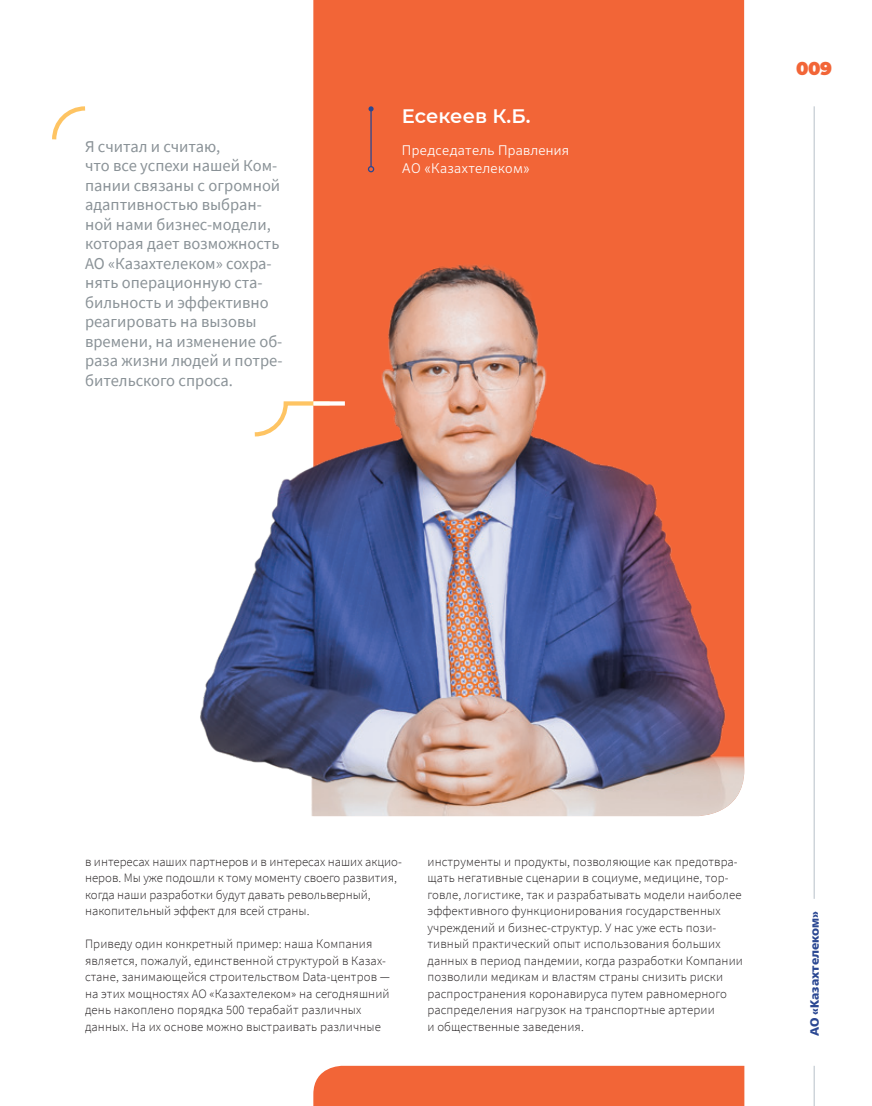
<style>
.page{position:relative;width:872px;height:1106px;background:#fff}
.page>*{position:absolute;margin:0;border:0;box-sizing:border-box;transform-origin:0 0}
.Заг__3{font:600 19.5px "Montserrat";letter-spacing:-.005em;color:#fff}
.t1{font:900 18px "Montserrat";color:#f26537}
.Цитата{font:16.5px/19.5px "Source Sans Pro";color:#8a9297}
.Текст_2{font:300 13.5px/18px "Sero Pro";letter-spacing:.02em;color:#fff}
.Наборный{font:300 12.75px/16.5px "Source Sans Pro";letter-spacing:.01em;color:#231f20}
.t2{font:900 12px "Neue Frutiger World";color:#2a4792}
</style>
<div class="page">
<div style="left:313px;top:0;width:431px;height:256px;background:#f26537"></div>
<img style="left:200px;top:256px;width:544px;height:560px">
<hr style="left:370px;top:109px;width:2px;height:58px;background:#2a4792">
<svg style="left:368px;top:166px;width:6px;height:6px"></svg>
<svg style="left:368px;top:106px;width:5px;height:5px"></svg>
<svg style="left:52px;top:106px;width:34px;height:34px"></svg>
<svg style="left:250px;top:399px;width:84px;height:39px"></svg>
<svg style="left:313px;top:401px;width:32px;height:4px"></svg>
<div style="left:313px;top:1065px;width:431px;height:41px;background:#f26537"></div>
<hr style="left:813px;top:106px;width:2px;height:792px;background:#c6ced4">
<hr style="left:813px;top:1065px;width:2px;height:41px;background:#c6ced4">
<p class="Цитата" style="left:85px;top:136px;width:199px">Я считал и считаю,<br>что все успехи нашей Ком&shy;пании связаны с огромной адаптивностью выбран&shy;ной нами бизнес-модели, которая дает возможность<br>АО «Казахтелеком» сохра&shy;нять операционную ста&shy;бильность и эффективно реагировать на вызовы времени, на изменение об&shy;раза жизни людей и потре&shy;бительского спроса.</p>
<p class="Заг__3" style="left:402px;top:102px;width:130px">Есекеев К.Б.</p>
<p class="Текст_2" style="left:402px;top:141px;width:169px">Председатель Правления<br>АО «Казахтелеком»</p>
<h2 class="t1" style="left:796px;top:55px;width:37px">009</h2>
<p class="Наборный" style="left:85px;top:853px;width:318px">в интересах наших партнеров и в интересах наших акцио&shy;неров. Мы уже подошли к тому моменту своего развития, когда наши разработки будут давать револьверный, накопительный эффект для всей страны.</p>
<p class="Наборный" style="left:85px;top:935px;width:306px">Приведу один конкретный пример: наша Компания является, пожалуй, единственной структурой в Казах&shy;стане, занимающейся строительством Data-центров — на этих мощностях АО «Казахтелеком» на сегодняшний день накоплено порядка 500 терабайт различных данных. На их основе можно выстраивать различные</p>
<p class="Наборный" style="left:427px;top:853px;width:317px">инструменты и продукты, позволяющие как предотвра&shy;щать негативные сценарии в социуме, медицине, тор&shy;говле, логистике, так и разрабатывать модели наиболее эффективного функционирования государственных учреждений и бизнес-структур. У нас уже есть пози&shy;тивный практический опыт использования больших данных в период пандемии, когда разработки Компании позволили медикам и властям страны снизить риски распространения коронавируса путем равномерного распределения нагрузок на транспортные артерии<br>и общественные заведения.</p>
<p class="t2" style="left:807px;top:1035px;width:126px;rotate:-90deg">АО «Казахтелеком»</p>
</div>
